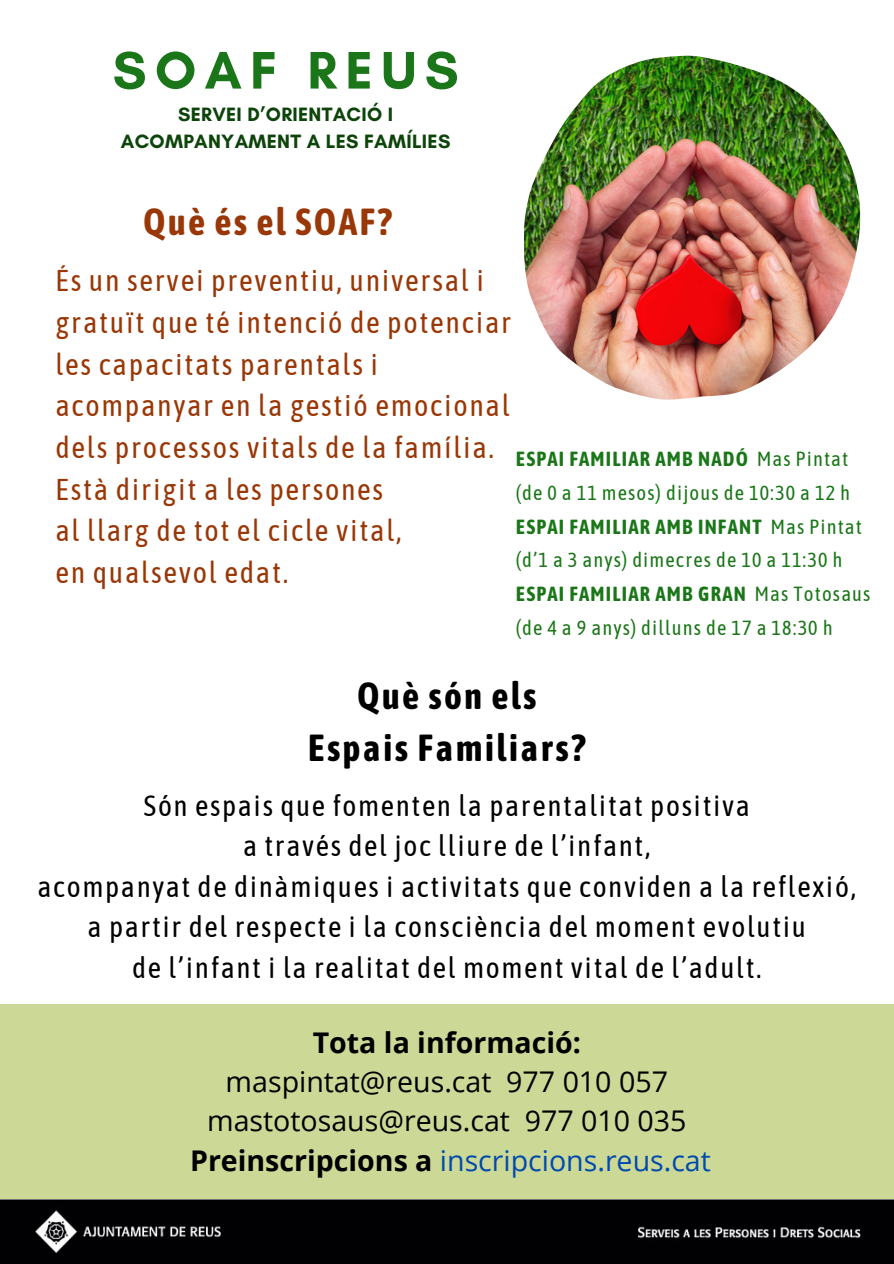
<style>
.page{position:relative;width:894px;height:1264px;background:#fff}
.page>*{position:absolute;margin:0;border:0;box-sizing:border-box;transform-origin:0 0}
.t1{font:700 53.7px "Glacial Indifference";letter-spacing:.155em;color:#1a7618}
.t2{font:700 37.5px/51.8px "Asap Condensed";letter-spacing:.055em;color:#000;text-align:center}
.t3{font:700 37.5px "Asap Condensed";letter-spacing:.055em;color:#993707}
.t4{font:30px/41.7px "Asap Condensed";letter-spacing:.055em;color:#993707}
.t5{font:29.25px/40.5px "Asap Condensed";letter-spacing:.055em;color:#000;text-align:center}
.t6{font:28.5px/39.3px "Open Sans";color:#000;text-align:center}
.t7{font:20.4px/33.8px "Asap Condensed";letter-spacing:.055em;color:#1a7618}
.t8{font:700 20.4px "Asap Condensed";letter-spacing:.055em;color:#1a7618}
.t9{font:700 19.65px/27.2px "Glacial Indifference";letter-spacing:.015em;color:#0c440a;text-align:center}
.s1{font-weight:400}
.s2{font-weight:700}
.s3{color:#004aad}
</style>
<div class="page">
<div style="left:0;top:1004px;width:893px;height:195px;background:#ccd896"></div>
<img style="left:524px;top:56px;width:335px;height:343px">
<img style="left:0;top:1199px;width:893px;height:64px">
<h3 class="t1" style="left:113px;top:38px;width:347px">SOAF REUS</h3>
<h2 class="t9" style="left:121px;top:100px;width:331px">SERVEI D’ORIENTACIÓ I<br>ACOMPANYAMENT A LES FAMÍLIES</h2>
<p class="t3" style="left:143px;top:200px;width:250px">Què és el SOAF?</p>
<h4 class="t4" style="left:55px;top:259px;width:457px">És un servei preventiu, universal i gratuït que té intenció de potenciar les capacitats parentals i acompanyar en la gestió emocional dels processos vitals de la família.<br>Està dirigit a les persones<br>al llarg de tot el cicle vital,<br>en qualsevol edat.</h4>
<p class="t8" style="left:515px;top:447px;width:334px">ESPAI FAMILIAR AMB NADÓ <span class="s1">Mas Pintat</span></p>
<h2 class="t7" style="left:515px;top:475px;width:347px">(de 0 a 11 mesos) dijous de 10:30 a 12 h<br><span class="s2">ESPAI FAMILIAR AMB INFANT</span> Mas Pintat</h2>
<h3 class="t7" style="left:515px;top:543px;width:356px">(d’1 a 3 anys) dimecres de 10 a 11:30 h<br><span class="s2">ESPAI FAMILIAR AMB GRAN</span> Mas Totosaus</h3>
<h3 class="t7" style="left:515px;top:610px;width:318px">(de 4 a 9 anys) dilluns de 17 a 18:30 h</h3>
<p class="t2" style="left:308px;top:669px;width:279px">Què són els<br>Espais Familiars?</p>
<p class="t5" style="left:37px;top:785px;width:820px">Són espais que fomenten la parentalitat positiva<br>a través del joc lliure de l’infant,<br>acompanyat de dinàmiques i activitats que conviden a la reflexió, a partir del respecte i la consciència del moment evolutiu<br>de l’infant i la realitat del moment vital de l’adult.</p>
<h1 class="t6" style="left:190px;top:1021px;width:522px"><span class="s2">Tota la informació: </span>maspintat@reus.cat 977 010 057 mastotosaus@reus.cat 977 010 035<br><span class="s2">Preinscripcions a</span> <span class="s3">inscripcions.reus.cat</span></h1>
</div>
